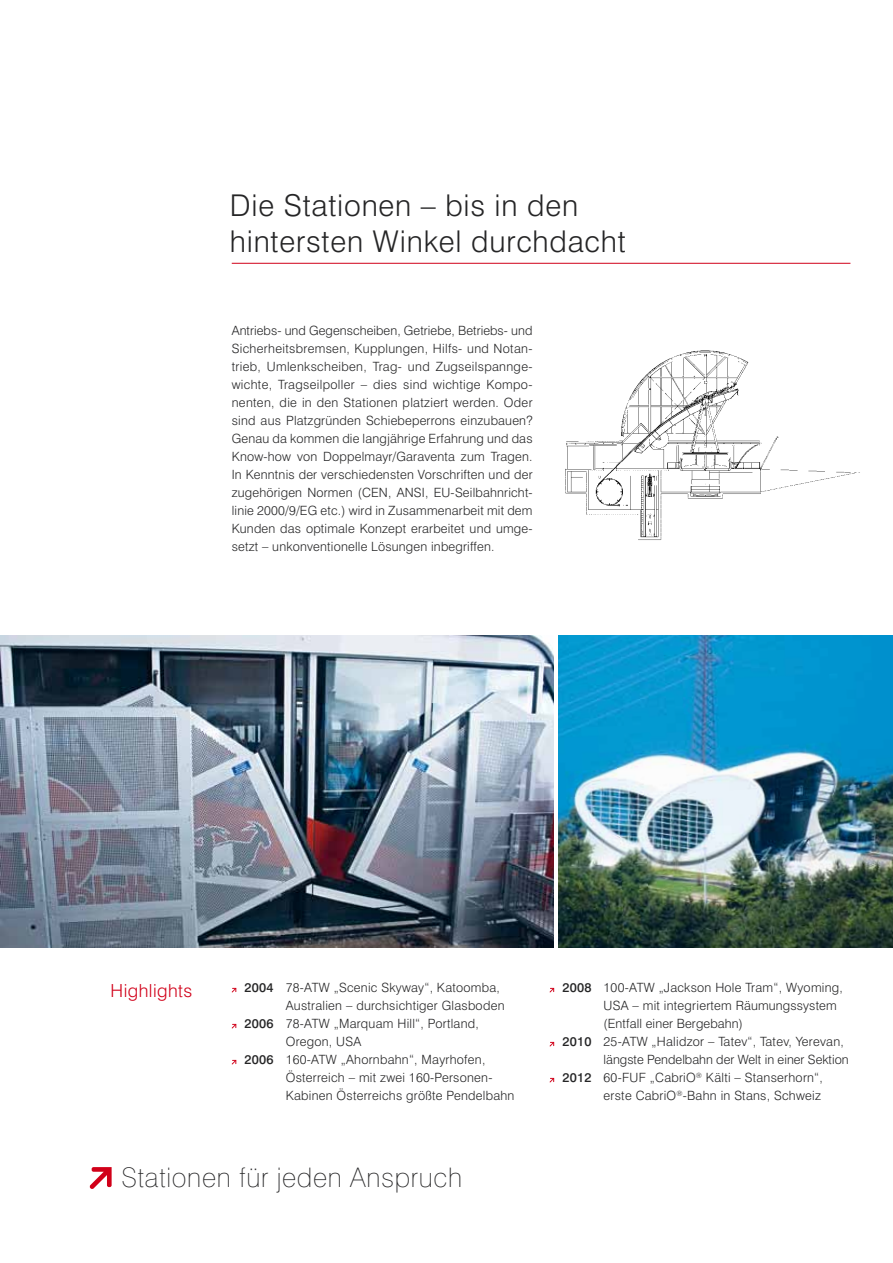
<style>
.page{position:relative;width:893px;height:1263px;background:#fff}
.page>*{position:absolute;margin:0;border:0;box-sizing:border-box;transform-origin:0 0}
.t1{font:300 30px/36px "Swiss 721 BT";letter-spacing:.025em;color:#252526}
.t2{font:100 27px "Swiss 721 BT";letter-spacing:.025em;color:#252526}
.t3{font:300 18px "Swiss 721 BT";letter-spacing:.025em;color:#d10019}
.t4{font:300 12.75px/18px "Swiss 721 BT";letter-spacing:.02em;color:#252526;text-align:justify}
.t5{font:300 12.75px "Swiss 721 BT";color:#252526}
.s1{font-weight:500}
</style>
<div class="page">
<img style="left:558px;top:636px;width:335px;height:311px">
<img style="left:0;top:636px;width:554px;height:311px">
<img style="left:565px;top:350px;width:295px;height:190px">
<hr style="left:232px;top:263px;width:618px;height:1px;background:#d10019">
<svg style="left:232px;top:988px;width:4px;height:4px"></svg>
<svg style="left:232px;top:1024px;width:4px;height:4px"></svg>
<svg style="left:232px;top:1060px;width:4px;height:4px"></svg>
<svg style="left:550px;top:988px;width:4px;height:4px"></svg>
<svg style="left:550px;top:1042px;width:4px;height:4px"></svg>
<svg style="left:550px;top:1078px;width:4px;height:4px"></svg>
<svg style="left:90px;top:1167px;width:22px;height:22px"></svg>
<h1 class="t1" style="left:230px;top:187px;width:398px">Die Stationen – bis in den hintersten Winkel durchdacht</h1>
<p class="t4" style="left:232px;top:321px;width:302px">Antriebs- und Gegenscheiben, Getriebe, Betriebs- und Sicherheitsbremsen, Kupplungen, Hilfs- und Notan&shy;trieb, Umlenkscheiben, Trag- und Zugseilspannge&shy;wichte, Tragseilpoller – dies sind wichtige Kompo&shy;nenten, die in den Stationen platziert werden. Oder sind aus Platzgründen Schiebeperrons einzubauen?<br>Genau da kommen die langjährige Erfahrung und das Know-how von Doppelmayr/Garaventa zum Tragen.<br>In Kenntnis der verschiedensten Vorschriften und der zugehörigen Normen (CEN, ANSI, EU-Seilbahnricht&shy;linie 2000/9/EG etc.) wird in Zusammenarbeit mit dem Kunden das optimale Konzept erarbeitet und umge&shy;setzt – unkonventionelle Lösungen inbegriffen.</p>
<h3 class="t3" style="left:111px;top:979px;width:83px">Highlights</h3>
<p class="t4" style="left:244px;top:979px;width:257px"><span class="s1">2004</span> 78-ATW „Scenic Skyway“, Katoomba,</p>
<p class="t4" style="left:286px;top:997px;width:220px">Australien – durchsichtiger Glasboden</p>
<p class="t4" style="left:244px;top:1015px;width:236px"><span class="s1">2006</span> 78-ATW „Marquam Hill“, Portland,</p>
<p class="t4" style="left:286px;top:1033px;width:77px">Oregon, USA</p>
<p class="t4" style="left:244px;top:1051px;width:242px"><span class="s1">2006</span> 160-ATW „Ahornbahn“, Mayrhofen,</p>
<p class="t4" style="left:286px;top:1069px;width:208px">Österreich – mit zwei 160-Personen-</p>
<p class="t4" style="left:286px;top:1087px;width:230px">Kabinen Österreichs größte Pendelbahn</p>
<h2 class="t2" style="left:121px;top:1161px;width:342px">Stationen für jeden Anspruch</h2>
<p class="t4" style="left:562px;top:979px;width:282px"><span class="s1">2008</span> 100-ATW „Jackson Hole Tram“, Wyoming,</p>
<p class="t4" style="left:604px;top:997px;width:235px">USA – mit integriertem Räumungssystem</p>
<p class="t4" style="left:604px;top:1015px;width:141px">(Entfall einer Bergebahn)</p>
<p class="t4" style="left:562px;top:1033px;width:283px"><span class="s1">2010</span> 25-ATW „Halidzor – Tatev“, Tatev, Yerevan,</p>
<p class="t5" style="left:604px;top:1052px;width:247px">längste Pendelbahn der Welt in einer Sektion</p>
<p class="t4" style="left:562px;top:1069px;width:262px"><span class="s1">2012</span> 60-FUF „CabriO<sup>®</sup> Kälti – Stanserhorn“,</p>
<p class="t4" style="left:604px;top:1087px;width:219px">erste CabriO<sup>®</sup>-Bahn in Stans, Schweiz</p>
</div>
